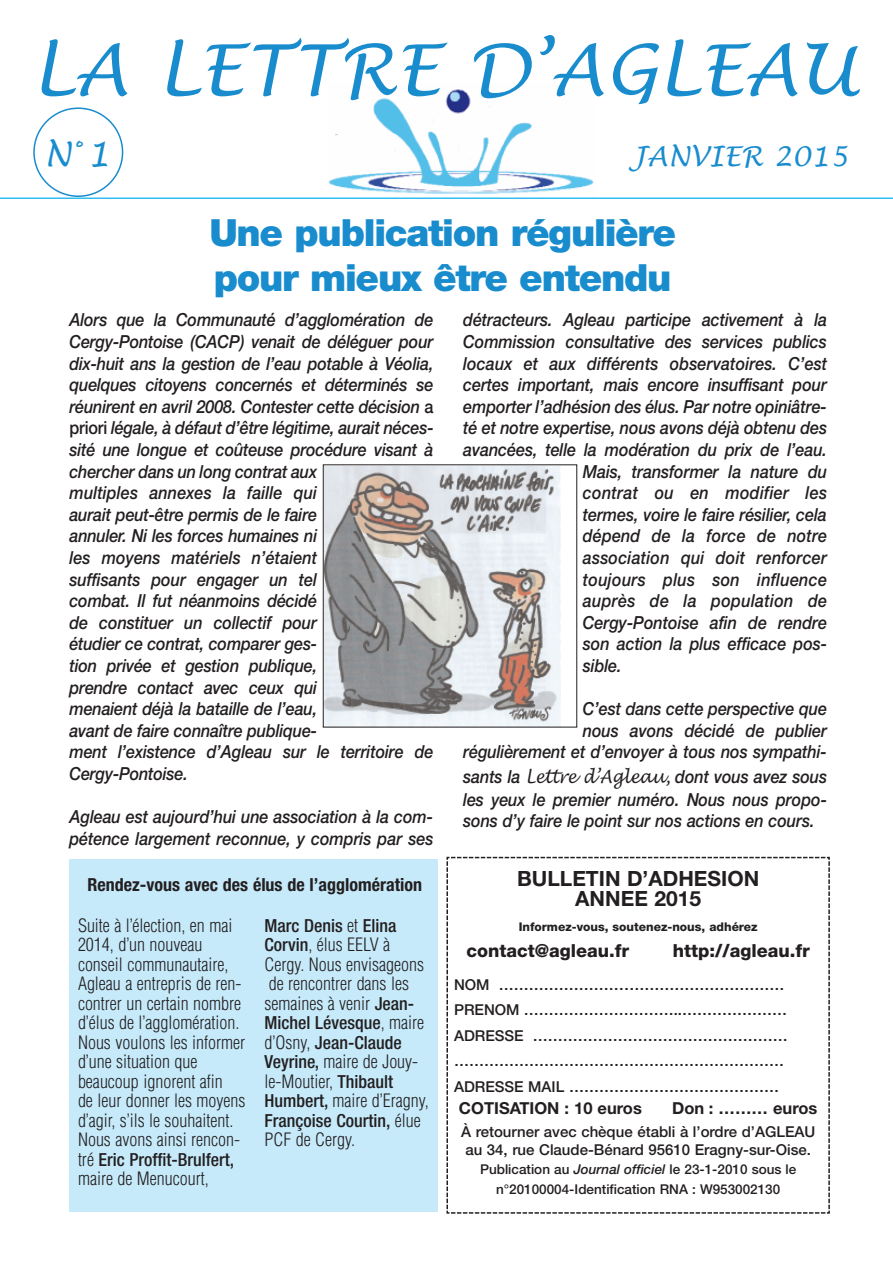
<style>
.page{position:relative;width:893px;height:1263px;background:#fff}
.page>*{position:absolute;margin:0;border:0;box-sizing:border-box;transform-origin:0 0}
.t1{font:italic 70.2px "Lucida Handwriting";letter-spacing:.01em;color:#198cce}
.t2{font:900 37.5px/45px "Helvetica Neue";letter-spacing:-.035em;color:#198cce}
.t3{font:italic 33.3px "Lucida Handwriting";color:#198cce}
.t4{font:italic 27px "Lucida Handwriting";letter-spacing:.015em;color:#198cce}
.t5{font:700 21px/19.5px "Helvetica Neue";color:#231f20;text-align:center}
.t6{font:italic 500 18px/21.6px "Helvetica Neue";letter-spacing:-.005em;color:#231f20;scale:.9 1}
.t7{font:300 condensed 18px/19.5px "Helvetica";color:#231f20}
.t8{font:500 condensed 18px/19.5px "Helvetica Neue";color:#231f20}
.t9{font:italic 500 18px "Helvetica Neue";letter-spacing:.015em;color:#231f20;scale:.9 1}
.t10{font:700 condensed 18px "Helvetica Neue";color:#231f20}
.t11{font:800 18px "Helvetica Neue";color:#231f20}
.t12{font:700 16.5px "Helvetica Neue";color:#231f20}
.t13{font:500 15px/25.5px "Helvetica Neue";color:#231f20}
.t14{font:500 13.5px/19.5px "Helvetica Neue";color:#231f20;text-align:center}
.t15{font:800 12px "Helvetica Neue";color:#231f20}
.s1{font-style:normal}
.s2{font-family:"Lucida Handwriting";font-weight:400}
.s3{font-style:italic}
.s4{font-family:"Helvetica";font-weight:300}
.s5{font-family:"Helvetica Neue";font-weight:500}
</style>
<div class="page">
<img style="left:328px;top:89px;width:268px;height:109px">
<hr style="left:0;top:198px;width:892px;height:1px;background:#00aeef">
<div style="left:69px;top:859px;width:369px;height:353px;background:#c6eafa"></div>
<svg style="left:446px;top:856px;width:384px;height:358px"></svg>
<svg style="left:33px;top:107px;width:90px;height:90px"></svg>
<img style="left:325px;top:467px;width:236px;height:258px">
<h1 class="t1" style="left:31px;top:28px;width:830px">LA LETTRE D’AGLEAU</h1>
<h3 class="t3" style="left:44px;top:134px;width:67px">N° 1</h3>
<h3 class="t4" style="left:632px;top:140px;width:217px">JANVIER 2015</h3>
<h2 class="t2" style="left:209px;top:210px;width:468px">Une publication régulière pour mieux être entendu</h2>
<p class="t6" style="left:69px;top:309px;width:406px">Alors que la Communauté d’agglomération de Cergy-Pontoise (CACP) venait de déléguer pour dix-huit ans la gestion de l’eau potable à Véolia, quelques citoyens concernés et déterminés se réunirent en avril 2008. Contester cette décision <span class="s1">a priori</span> légale, à défaut d’être légitime, aurait néces&shy;sité une longue et coûteuse procédure visant à chercher dans un long contrat aux<br>multiples annexes la faille qui<br>aurait peut-être permis de le faire<br>annuler. Ni les forces humaines ni<br>les moyens matériels n’étaient<br>suffisants pour engager un tel<br>combat. Il fut néanmoins décidé<br>de constituer un collectif pour<br>étudier ce contrat, comparer ges-<br>tion privée et gestion publique,<br>prendre contact avec ceux qui<br>menaient déjà la bataille de l’eau,<br>avant de faire connaître publique-<br>ment l’existence d’Agleau sur le territoire de Cergy-Pontoise.</p>
<p class="t6" style="left:69px;top:806px;width:406px">Agleau est aujourd’hui une association à la com&shy;pétence largement reconnue, y compris par ses</p>
<p class="t6" style="left:463px;top:309px;width:406px">détracteurs. Agleau participe activement à la</p>
<p class="t6" style="left:463px;top:331px;width:406px">Commission consultative des services publics</p>
<p class="t6" style="left:463px;top:352px;width:406px">locaux et aux différents observatoires. C’est</p>
<p class="t6" style="left:463px;top:374px;width:406px">certes important, mais encore insuffisant pour</p>
<p class="t6" style="left:463px;top:395px;width:406px">emporter l’adhésion des élus. Par notre opiniâtre-</p>
<p class="t6" style="left:463px;top:417px;width:406px">té et notre expertise, nous avons déjà obtenu des</p>
<p class="t6" style="left:463px;top:439px;width:406px">avancées, telle la modération du prix de l’eau.</p>
<p class="t6" style="left:583px;top:460px;width:273px">Mais, transformer la nature du</p>
<p class="t9" style="left:583px;top:482px;width:273px">contrat ou en modifier les</p>
<p class="t6" style="left:583px;top:503px;width:273px">termes, voire le faire résilier, cela</p>
<p class="t6" style="left:583px;top:525px;width:273px">dépend de la force de notre</p>
<p class="t6" style="left:583px;top:547px;width:273px">association qui doit renforcer</p>
<p class="t9" style="left:583px;top:569px;width:273px">toujours plus son influence</p>
<p class="t9" style="left:583px;top:590px;width:273px">auprès de la population de</p>
<p class="t6" style="left:583px;top:611px;width:273px">Cergy-Pontoise afin de rendre</p>
<p class="t6" style="left:583px;top:633px;width:273px">son action la plus efficace pos-</p>
<p class="t6" style="left:583px;top:655px;width:45px">sible.</p>
<p class="t6" style="left:463px;top:698px;width:406px;text-align:right">C’est dans cette perspective que<br>nous avons décidé de publier<br>régulièrement et d’envoyer à tous nos sympathi-</p>
<p class="t6" style="left:463px;top:765px;width:406px;line-height:22.4px;text-align:justify">sants la <span class="s2">Lettre d’Agleau,</span> dont vous avez sous les yeux le premier numéro. Nous nous propo&shy;sons d’y faire le point sur nos actions en cours.</p>
<p class="t10" style="left:87px;top:874px;width:336px">Rendez-vous avec des élus de l’agglomération</p>
<p class="t5" style="left:517px;top:868px;width:244px">BULLETIN D’ADHESION<br>ANNEE 2015</p>
<p class="t15" style="left:519px;top:920px;width:240px">Informez-vous, soutenez-nous, adhérez</p>
<p class="t11" style="left:467px;top:940px;width:164px">contact@agleau.fr</p>
<p class="t11" style="left:673px;top:940px;width:138px">http://agleau.fr</p>
<p class="t13" style="left:454px;top:971px;width:335px">NOM …………………………………………………<br>PRENOM …………………………..…………………<br>ADRESSE …………………………………………… …………………………………………………………<br>ADRESSE MAIL ……………………………………</p>
<p class="t12" style="left:459px;top:1098px;width:184px">COTISATION : 10 euros</p>
<p class="t12" style="left:672px;top:1098px;width:147px">Don : ……… euros</p>
<p class="t13" style="left:461px;top:1122px;width:356px;line-height:18px">À retourner avec chèque établi à l’ordre d’AGLEAU au 34, rue Claude-Bénard 95610 Eragny-sur-Oise.</p>
<p class="t14" style="left:480px;top:1159px;width:318px">Publication au <span class="s3">Journal officiel</span> le 23-1-2010 sous le n°20100004-Identification RNA : W953002130</p>
<p class="t7" style="left:78px;top:915px;width:169px">Suite à l’élection, en mai<br>2014, d’un nouveau conseil communautaire,<br>Agleau a entrepris de ren&shy;contrer un certain nombre d’élus de l’agglomération.<br>Nous voulons les informer d’une situation que beaucoup ignorent afin<br>de leur donner les moyens d’agir, s’ils le souhaitent.<br>Nous avons ainsi rencon-</p>
<p class="t8" style="left:78px;top:1149px;width:158px"><span class="s4">tré</span> Eric Proffit-Brulfert,</p>
<p class="t7" style="left:78px;top:1169px;width:132px">maire de Menucourt,</p>
<p class="t8" style="left:264px;top:915px;width:134px">Marc Denis <span class="s4">et</span> Elina</p>
<p class="t7" style="left:264px;top:935px;width:161px"><span class="s5">Corvin</span>, élus EELV à<br>Cergy. Nous envisageons de rencontrer dans les semaines à venir <span class="s5">Jean-</span></p>
<p class="t8" style="left:264px;top:1013px;width:161px">Michel Lévesque<span class="s4">, maire d’Osny,</span> Jean-Claude</p>
<p class="t7" style="left:264px;top:1052px;width:166px"><span class="s5">Veyrine,</span> maire de Jouy&shy;le-Moutier, <span class="s5">Thibault<br>Humbert,</span> maire d’Eragny,</p>
<p class="t8" style="left:264px;top:1110px;width:158px">Françoise Courtin, <span class="s4">élue</span></p>
<p class="t7" style="left:264px;top:1130px;width:92px">PCF de Cergy.</p>
</div>
